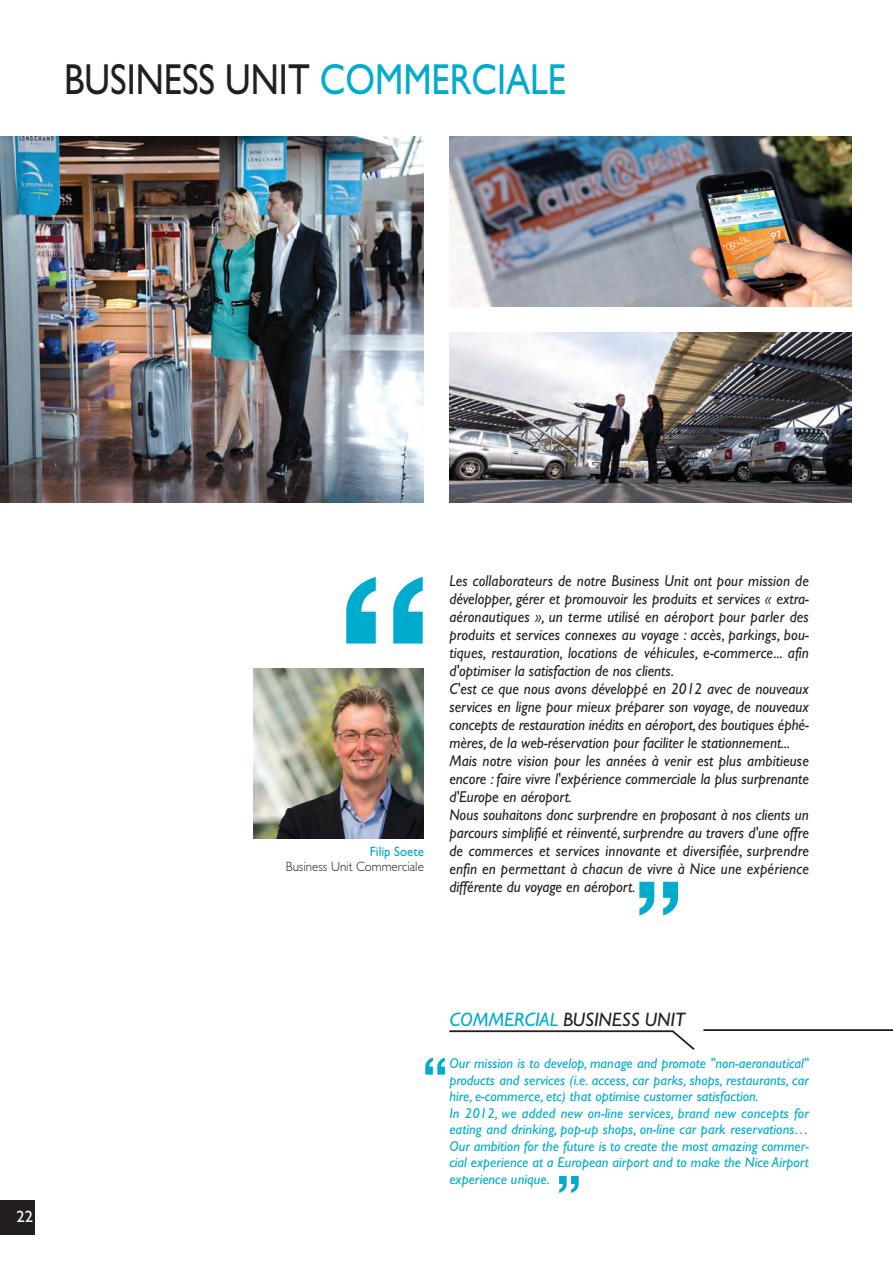
<style>
.page{position:relative;width:893px;height:1262px;background:#fff}
.page>*{position:absolute;margin:0;border:0;box-sizing:border-box;transform-origin:0 0}
.t1{font:500 235.8px "Helvetica Neue LT Std";color:#00abcd}
.t2{font:500 119.1px "Helvetica Neue LT Std";color:#00abcd}
.t3{font:500 60.3px "Helvetica Neue LT Std";color:#00abcd}
.t4{font:43.5px "Gill Sans Std";color:#231f20;scale:.83 1}
.t5{font:italic 19.5px "Gill Sans Std";letter-spacing:-.005em;color:#231f20}
.t6{font:16.5px "Gill Sans Std";color:#fff}
.t7{font:italic 15.75px/18px "Gill Sans Std";color:#231f20;scale:.95 1}
.t8{font:italic 14.25px/16.5px "Gill Sans Std";color:#00abcd}
.t9{font:300 13.5px "Gill Sans Std";color:#231f20;scale:.95 1}
.t10{font:13.5px "Gill Sans Std";color:#00abcd;scale:.95 1}
.s1{color:#00abcd}
</style>
<div class="page">
<div style="left:0;top:1199px;width:34px;height:34px;background:#231f20"></div>
<img style="left:0;top:136px;width:423px;height:366px">
<img style="left:449px;top:332px;width:402px;height:170px">
<img style="left:449px;top:136px;width:402px;height:171px">
<hr style="left:703px;top:1028px;width:189px;height:2px;background:#231f20">
<svg style="left:449px;top:1030px;width:246px;height:20px"></svg>
<img style="left:253px;top:668px;width:170px;height:170px">
<h3 class="t4" style="left:64px;top:64px;width:606px">BUSINESS UNIT <span class="s1">COMMERCIALE</span></h3>
<p class="t6" style="left:17px;top:1210px;width:18px">22</p>
<h1 class="t1" style="left:332px;top:526px;width:106px">“</h1>
<p class="t10" style="left:370px;top:847px;width:58px">Filip Soete</p>
<p class="t9" style="left:286px;top:862px;width:147px">Business Unit Commerciale</p>
<p class="t7" style="left:449px;top:573px;width:380px">Les collaborateurs de notre Business Unit ont pour mission de développer, gérer et promouvoir les produits et services « extra&shy;aéronautiques », un terme utilisé en aéroport pour parler des produits et services connexes au voyage : accès, parkings, bou&shy;tiques, restauration, locations de véhicules, e-commerce... afin d'optimiser la satisfaction de nos clients.<br>C'est ce que nous avons développé en 2012 avec de nouveaux services en ligne pour mieux préparer son voyage, de nouveaux concepts de restauration inédits en aéroport, des boutiques éphé&shy;mères, de la web-réservation pour faciliter le stationnement...<br>Mais notre vision pour les années à venir est plus ambitieuse encore : faire vivre l'expérience commerciale la plus surprenante d'Europe en aéroport.<br>Nous souhaitons donc surprendre en proposant à nos clients un parcours simplifié et réinventé, surprendre au travers d'une offre de commerces et services innovante et diversifiée, surprendre enfin en permettant à chacun de vivre à Nice une expérience différente du voyage en aéroport.</p>
<h2 class="t2" style="left:685px;top:941px;width:54px;rotate:-180deg">“</h2>
<p class="t5" style="left:449px;top:1012px;width:237px"><span class="s1">COMMERCIAL</span> BUSINESS UNIT</p>
<h3 class="t3" style="left:421px;top:1044px;width:28px">“</h3>
<p class="t8" style="left:449px;top:1056px;width:361px">Our mission is to develop, manage and promote "non-aeronautical" products and services (i.e. access, car parks, shops, restaurants, car hire, e-commerce, etc) that optimise customer satisfaction.<br>In 2012, we added new on-line services, brand new concepts for eating and drinking, pop-up shops, on-line car park reservations… Our ambition for the future is to create the most amazing commer&shy;cial experience at a European airport and to make the Nice Airport experience unique.</p>
<h3 class="t3" style="left:582px;top:1205px;width:28px;rotate:-180deg">“</h3>
</div>
